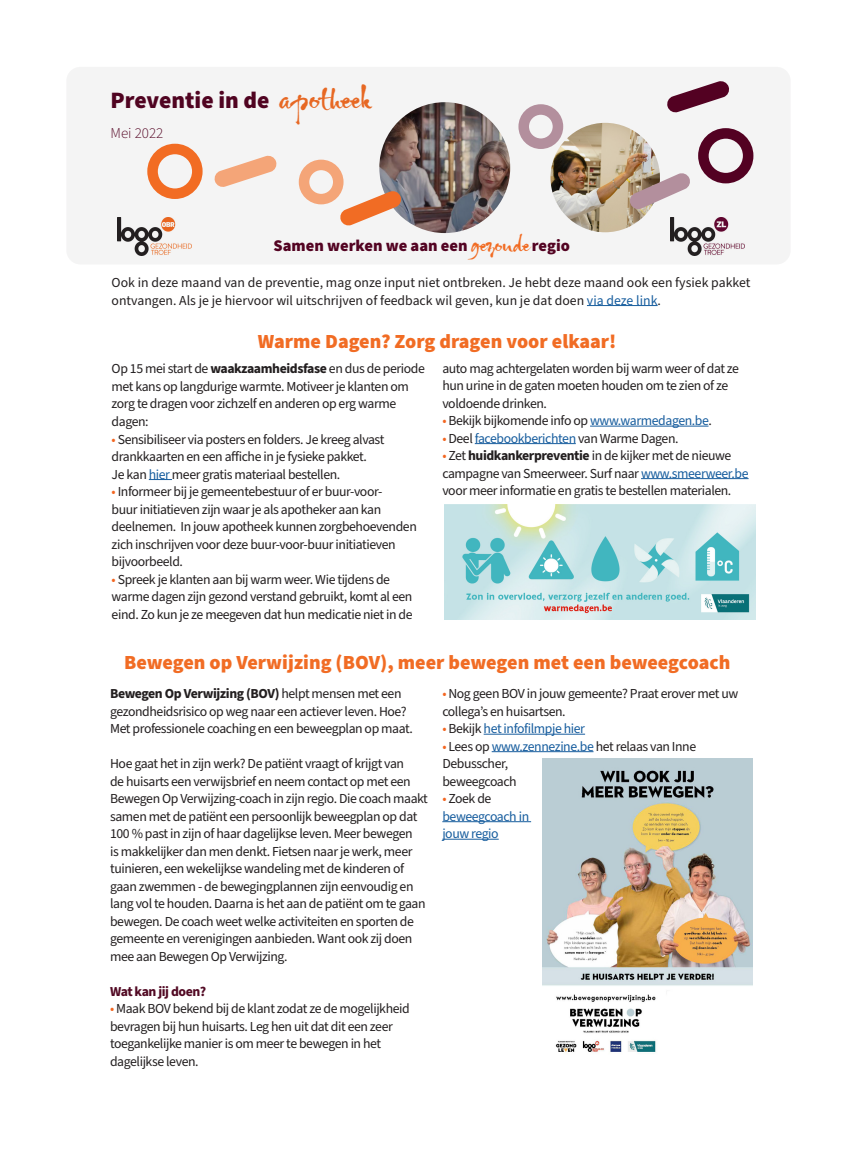
<style>
.page{position:relative;width:851px;height:1159px;background:#fff}
.page>*{position:absolute;margin:0;border:0;box-sizing:border-box;transform-origin:0 0}
.t1{font:900 23.5px "Source Sans Pro";color:#530322}
.t2{font:900 20px "Source Sans Pro";color:#f16c24}
.t3{font:900 16.38px "Source Sans Pro";color:#530322}
.t4{font:300 15px "Source Sans Pro";color:#530322}
.t5{font:13.75px/17.5px "Source Sans Pro";letter-spacing:-.03em;color:#231f20}
.t6{font:13.75px/17.5px "Source Sans Pro";color:#231f20}
.t7{font:13.75px/17.5px "Source Sans Pro";letter-spacing:-.03em;color:#175d9e}
.t8{font:700 13.75px "Source Sans Pro";letter-spacing:-.03em;color:#520a24}
.s1{font-family:"Gizmo";font-weight:400;font-size:35.25px;color:#f16c24}
.s2{font-family:"Gizmo";font-weight:400;font-size:24.5px;color:#f16c24}
.s3{color:#175d9e}
.s4{color:#f36621}
.s5{font-weight:700}
.s6{color:#231f20}
</style>
<div class="page">
<svg style="left:66px;top:67px;width:724px;height:197px;fill:#f4f4f4"></svg>
<svg style="left:339px;top:190px;width:63px;height:36px"></svg>
<div style="left:147px;top:144px;width:55px;height:55px;border:11px solid #f26c23;border-radius:50%"></div>
<div style="left:698px;top:128px;width:55px;height:55px;border:11px solid #530122;border-radius:50%"></div>
<svg style="left:666px;top:80px;width:64px;height:33px"></svg>
<div style="left:299px;top:160px;width:44px;height:44px;border:11px solid #f4a578;border-radius:50%"></div>
<svg style="left:213px;top:155px;width:64px;height:33px"></svg>
<div style="left:518px;top:104px;width:45px;height:45px;border:11px solid #b38f9d;border-radius:50%"></div>
<svg style="left:628px;top:172px;width:63px;height:38px"></svg>
<svg style="left:149px;top:479px;width:23px;height:1px"></svg>
<hr style="left:590px;top:426px;width:118px;height:1px;background:#175d9e">
<hr style="left:474px;top:443px;width:101px;height:1px;background:#175d9e">
<hr style="left:641px;top:478px;width:107px;height:1px;background:#175d9e">
<hr style="left:483px;top:734px;width:102px;height:1px;background:#175d9e">
<hr style="left:491px;top:751px;width:102px;height:1px;background:#175d9e">
<hr style="left:442px;top:821px;width:89px;height:1px;background:#175d9e">
<hr style="left:442px;top:839px;width:56px;height:1px;background:#175d9e">
<img style="left:444px;top:505px;width:311px;height:114px">
<img style="left:542px;top:759px;width:210px;height:293px">
<hr style="left:587px;top:305px;width:70px;height:1px;background:#175d9e">
<p class="t1" style="left:110px;top:84px;width:262px">Preventie in de <span class="s1">apotheek</span></p>
<p class="t4" style="left:110px;top:123px;width:54px">Mei 2022</p>
<p class="t3" style="left:273px;top:235px;width:298px">Samen werken we aan een <span class="s2">gezonde</span> regio</p>
<p class="t6" style="left:112px;top:274px;width:640px">Ook in deze maand van de preventie, mag onze input niet ontbreken. Je hebt deze maand ook een fysiek pakket ontvangen. Als je je hiervoor wil uitschrijven of feedback wil geven, kun je dat doen <span class="s3">via deze link</span>.</p>
<p class="t2" style="left:258px;top:328px;width:360px">Warme Dagen? Zorg dragen voor elkaar!</p>
<p class="t5" style="left:442px;top:360px;width:298px">auto mag achtergelaten worden bij warm weer of dat ze hun urine in de gaten moeten houden om te zien of ze voldoende drinken.</p>
<p class="t5" style="left:442px;top:412px;width:271px"><span class="s4">•</span> Bekijk bijkomende info op <span class="s3">www.warmedagen.be</span>.</p>
<p class="t5" style="left:442px;top:430px;width:238px"><span class="s4">•</span> Deel <span class="s3">facebookberichten</span> van Warme Dagen.</p>
<p class="t5" style="left:442px;top:447px;width:308px"><span class="s4">•</span> Zet <span class="s5">huidkankerpreventie</span> in de kijker met de nieuwe campagne van Smeerweer. Surf naar <span class="s3">www.smeerweer.be </span>voor meer informatie en gratis te bestellen materialen.</p>
<p class="t5" style="left:112px;top:361px;width:315px">Op 15 mei start de <span class="s5">waakzaamheidsfase</span> en dus de periode met kans op langdurige warmte. Motiveer je klanten om zorg te dragen voor zichzelf en anderen op erg warme dagen:</p>
<p class="t5" style="left:112px;top:431px;width:274px"><span class="s4">•</span> Sensibiliseer via posters en folders. Je kreeg alvast drankkaarten en een affiche in je fysieke pakket.<br>Je kan <span class="s3">hier</span> meer gratis materiaal bestellen.</p>
<p class="t5" style="left:112px;top:483px;width:307px"><span class="s4">•</span> Informeer bij je gemeentebestuur of er buur-voor-<br>buur initiatieven zijn waar je als apotheker aan kan deelnemen. In jouw apotheek kunnen zorgbehoevenden zich inschrijven voor deze buur-voor-buur initiatieven bijvoorbeeld.</p>
<p class="t5" style="left:112px;top:571px;width:302px"><span class="s4">•</span> Spreek je klanten aan bij warm weer. Wie tijdens de warme dagen zijn gezond verstand gebruikt, komt al een eind. Zo kun je ze meegeven dat hun medicatie niet in de</p>
<p class="t2" style="left:124px;top:648px;width:607px">Bewegen op Verwijzing (BOV), meer bewegen met een beweegcoach</p>
<p class="t5" style="left:442px;top:685px;width:297px"><span class="s4">•</span> Nog geen BOV in jouw gemeente? Praat erover met uw collega’s en huisartsen.</p>
<p class="t7" style="left:442px;top:720px;width:144px"><span class="s4">•</span> <span class="s6">Bekijk</span> het infofilmpje hier</p>
<p class="t5" style="left:442px;top:738px;width:255px"><span class="s4">•</span> Lees op <span class="s3">www.zennezine.be</span> het relaas van Inne<br>Debusscher,<br>beweegcoach</p>
<p class="t7" style="left:442px;top:790px;width:88px"><span class="s4">•</span> <span class="s6">Zoek de </span>beweegcoach in jouw regio</p>
<p class="t5" style="left:110px;top:685px;width:304px"><span class="s5">Bewegen Op Verwijzing (BOV)</span> helpt mensen met een gezondheidsrisico op weg naar een actiever leven. Hoe?<br>Met professionele coaching en een beweegplan op maat.</p>
<p class="t5" style="left:110px;top:755px;width:319px">Hoe gaat het in zijn werk? De patiënt vraagt of krijgt van<br>de huisarts een verwijsbrief en neem contact op met een Bewegen Op Verwijzing-coach in zijn regio. Die coach maakt samen met de patiënt een persoonlijk beweegplan op dat 100 % past in zijn of haar dagelijkse leven. Meer bewegen<br>is makkelijker dan men denkt. Fietsen naar je werk, meer tuinieren, een wekelijkse wandeling met de kinderen of gaan zwemmen - de bewegingplannen zijn eenvoudig en lang vol te houden. Daarna is het aan de patiënt om te gaan bewegen. De coach weet welke activiteiten en sporten de gemeente en verenigingen aanbieden. Want ook zij doen mee aan Bewegen Op Verwijzing.</p>
<p class="t8" style="left:110px;top:982px;width:98px">Wat kan jij doen?</p>
<p class="t5" style="left:110px;top:1000px;width:301px"><span class="s4">•</span> Maak BOV bekend bij de klant zodat ze de mogelijkheid bevragen bij hun huisarts. Leg hen uit dat dit een zeer toegankelijke manier is om meer te bewegen in het dagelijkse leven.</p>
</div>
